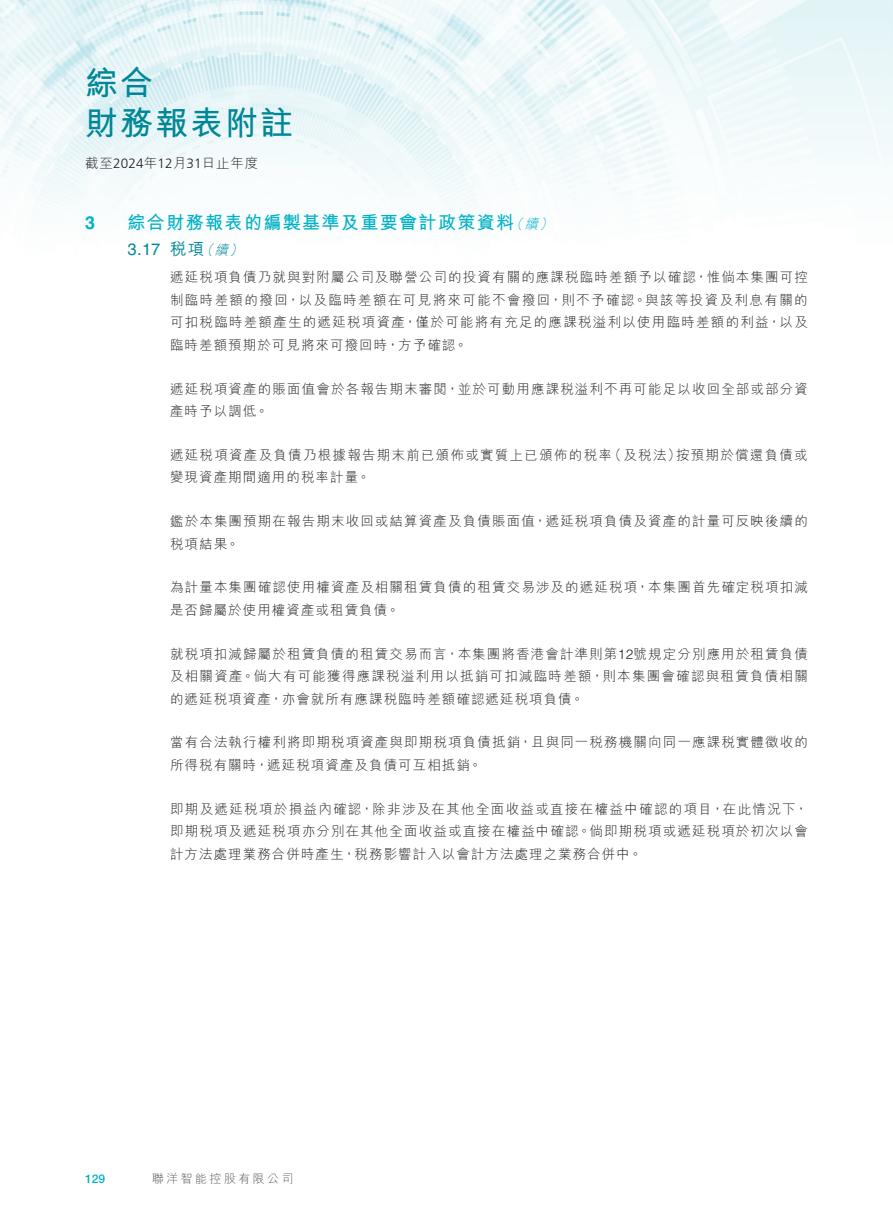
<style>
.page{position:relative;width:893px;height:1212px;background:#fff}
.page>*{position:absolute;margin:0;border:0;box-sizing:border-box;transform-origin:0 0}
.t1{font:700 33px/40px "M Hei HK";letter-spacing:.06em;color:#008797}
.t2{font:700 18px "M Hei HK";letter-spacing:.08em;color:#00b1c6}
.t3{font:700 18px "Helvetica LT Std";color:#00b1c6}
.t4{font:16.5px "Helvetica LT Std";color:#008797}
.t5{font:500 16.5px "M Hei HK";color:#008797}
.t6{font:300 13.5px/22.5px "M Hei HK";letter-spacing:.085em;color:#231f20}
.t7{font:italic 300 13.5px "M Hei HK";color:#00b1c6}
.t8{font:italic 300 13.5px "M Hei HK";color:#008797}
.t9{font:300 12px "M Hei HK";letter-spacing:.2em;color:#57585a}
.t10{font:500 12px "Helvetica Neue LT Pro";color:#00b1c6}
.s1{font-family:"Frutiger LT Pro"}
.s2{font-family:"Helvetica LT Std"}
</style>
<div class="page">
<img style="left:0;top:0;width:893px;height:209px">
<h1 class="t1" style="left:85px;top:60px;width:210px">綜合<br>財務報表附註</h1>
<p class="t6" style="left:85px;top:152px;width:175px">截至<span class="s1">2024</span>年<span class="s1">12</span>月<span class="s1">31</span>日止年度</p>
<h2 class="t3" style="left:85px;top:211px;width:12px">3</h2>
<h2 class="t2" style="left:128px;top:209px;width:388px">綜合財務報表的編製基準及重要會計政策資料</h2>
<p class="t7" style="left:510px;top:217px;width:48px">（續(</p>
<p class="t4" style="left:128px;top:240px;width:34px">3.17</p>
<p class="t5" style="left:170px;top:237px;width:36px">稅項</p>
<p class="t8" style="left:200px;top:244px;width:48px">（續(</p>
<p class="t6" style="left:170px;top:266px;width:639px;text-align:justify">遞延稅項負債乃就與對附屬公司及聯營公司的投資有關的應課稅臨時差額予以確認，惟倘本集團可控制臨時差額的撥回，以及臨時差額在可見將來可能不會撥回，則不予確認。與該等投資及利息有關的可扣稅臨時差額產生的遞延稅項資產，僅於可能將有充足的應課稅溢利以使用臨時差額的利益，以及臨時差額預期於可見將來可撥回時，方予確認。</p>
<p class="t6" style="left:170px;top:377px;width:639px">遞延稅項資產的賬面值會於各報告期末審閱，並於可動用應課稅溢利不再可能足以收回全部或部分資產時予以調低。</p>
<p class="t6" style="left:676px;top:443px;width:133px">按預期於償還負債或</p>
<p class="t6" style="left:608px;top:443px;width:74px">（及稅法）</p>
<p class="t6" style="left:170px;top:443px;width:443px">遞延稅項資產及負債乃根據報告期末前已頒佈或實質上已頒佈的稅率變現資產期間適用的稅率計量。</p>
<p class="t6" style="left:170px;top:510px;width:639px">鑑於本集團預期在報告期末收回或結算資產及負債賬面值，遞延稅項負債及資產的計量可反映後續的稅項結果。</p>
<p class="t6" style="left:170px;top:576px;width:639px">為計量本集團確認使用權資產及相關租賃負債的租賃交易涉及的遞延稅項，本集團首先確定稅項扣減是否歸屬於使用權資產或租賃負債。</p>
<p class="t6" style="left:170px;top:642px;width:639px;text-align:justify">就稅項扣減歸屬於租賃負債的租賃交易而言，本集團將香港會計準則第<span class="s2">12</span>號規定分別應用於租賃負債及相關資產。倘大有可能獲得應課稅溢利用以抵銷可扣減臨時差額，則本集團會確認與租賃負債相關的遞延稅項資產，亦會就所有應課稅臨時差額確認遞延稅項負債。</p>
<p class="t6" style="left:170px;top:731px;width:639px">當有合法執行權利將即期稅項資產與即期稅項負債抵銷，且與同一稅務機關向同一應課稅實體徵收的所得稅有關時，遞延稅項資產及負債可互相抵銷。</p>
<p class="t6" style="left:170px;top:797px;width:639px;text-align:justify">即期及遞延稅項於損益內確認，除非涉及在其他全面收益或直接在權益中確認的項目，在此情況下，即期稅項及遞延稅項亦分別在其他全面收益或直接在權益中確認。倘即期稅項或遞延稅項於初次以會計方法處理業務合併時產生，稅務影響計入以會計方法處理之業務合併中。</p>
<p class="t10" style="left:85px;top:1171px;width:22px">129</p>
<p class="t9" style="left:152px;top:1173px;width:143px">聯洋智能控股有限公司</p>
</div>
